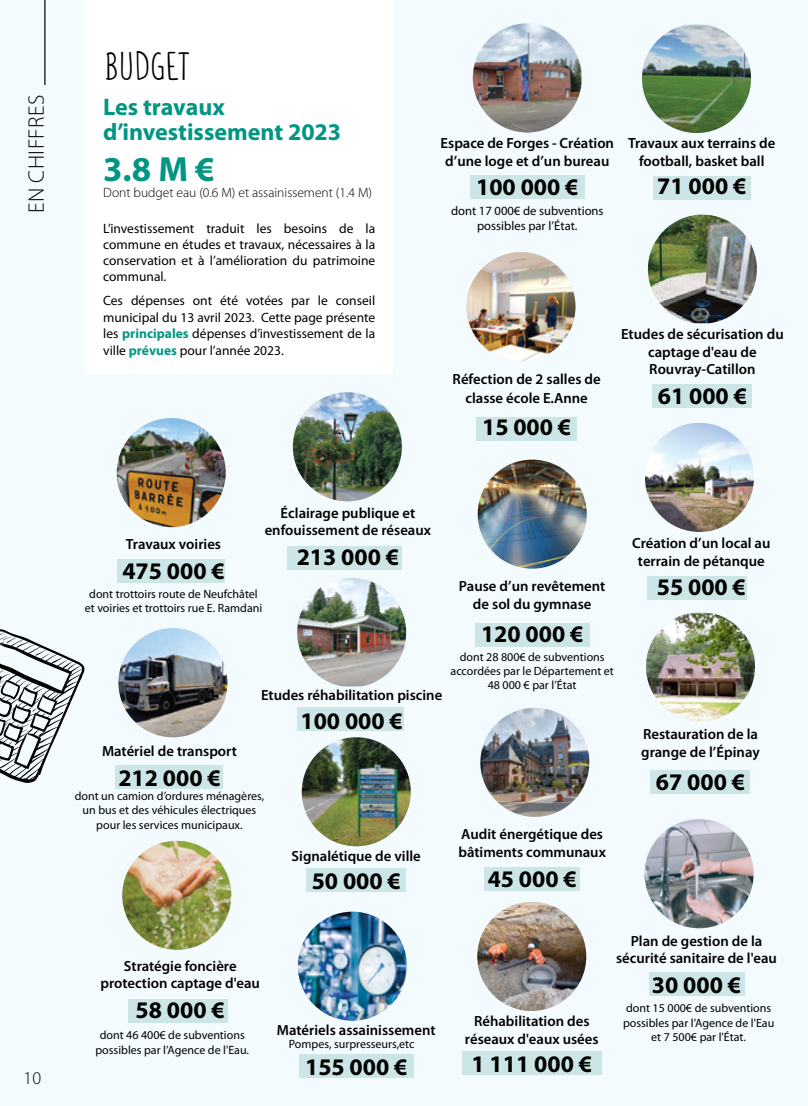
<style>
.page{position:relative;width:808px;height:1106px;background:#f4fbfe}
.page>*{position:absolute;margin:0;border:0;box-sizing:border-box;transform-origin:0 0}
.t1{font:45.9px "Colendra";color:#000}
.t2{font:700 35.1px "Myriad Pro";color:#009683}
.t3{font:700 24px/25.3px "Myriad Pro";color:#009683}
.t4{font:700 23.85px "Myriad Pro";color:#000}
.t5{font:300 22.5px "Myriad Pro";letter-spacing:.02em;color:#000}
.t6{font:300 18px "Myriad Pro";color:#000}
.t7{font:600 14.7px/17.7px "Myriad Pro";color:#000;text-align:center}
.t8{font:13.5px/16.2px "Myriad Pro";color:#000;text-align:justify}
.t9{font:300 13.5px "Myriad Pro";color:#000}
.t10{font:12.6px/15.1px "Myriad Pro";color:#000;text-align:center}
.t11{font:12px/14.4px "Myriad Pro";color:#000;text-align:center}
.s1{font-weight:700;color:#009683}
</style>
<div class="page">
<div style="left:117px;top:559px;width:108px;height:23px;background:#cce5e6"></div>
<div style="left:647px;top:576px;width:99px;height:24px;background:#cce5e6"></div>
<div style="left:462px;top:1051px;width:140px;height:23px;background:#cce5e6"></div>
<div style="left:654px;top:176px;width:97px;height:23px;background:#cce5e6"></div>
<div style="left:470px;top:175px;width:114px;height:24px;background:#cce5e6"></div>
<div style="left:477px;top:417px;width:100px;height:23px;background:#cce5e6"></div>
<div style="left:475px;top:623px;width:114px;height:23px;background:#cce5e6"></div>
<div style="left:484px;top:867px;width:96px;height:24px;background:#cce5e6"></div>
<div style="left:129px;top:999px;width:99px;height:23px;background:#cce5e6"></div>
<div style="left:84px;top:0;width:309px;height:373px;background:#fff"></div>
<div style="left:115px;top:765px;width:107px;height:23px;background:#cce5e6"></div>
<svg style="left:0;top:629px;width:85px;height:154px"></svg>
<img style="left:645px;top:423px;width:109px;height:109px;border-radius:54px">
<img style="left:117px;top:418px;width:109px;height:109px;border-radius:54px">
<div style="left:287px;top:546px;width:115px;height:23px;background:#cce5e6"></div>
<img style="left:293px;top:392px;width:109px;height:109px;border-radius:54px">
<img style="left:122px;top:840px;width:109px;height:109px;border-radius:54px">
<img style="left:466px;top:252px;width:109px;height:109px;border-radius:54px">
<img style="left:478px;top:459px;width:109px;height:109px;border-radius:54px">
<img style="left:480px;top:708px;width:109px;height:108px;border-radius:54px">
<img style="left:473px;top:23px;width:108px;height:109px">
<img style="left:642px;top:26px;width:109px;height:107px">
<div style="left:297px;top:707px;width:107px;height:24px;background:#cce5e6"></div>
<img style="left:297px;top:578px;width:109px;height:108px">
<div style="left:307px;top:868px;width:99px;height:23px;background:#cce5e6"></div>
<img style="left:302px;top:737px;width:109px;height:109px;border-radius:54px">
<div style="left:299px;top:1054px;width:115px;height:23px;background:#cce5e6"></div>
<img style="left:298px;top:911px;width:109px;height:109px;border-radius:54px">
<div style="left:650px;top:770px;width:99px;height:24px;background:#cce5e6"></div>
<img style="left:646px;top:613px;width:109px;height:108px">
<img style="left:118px;top:628px;width:109px;height:109px;border-radius:54px">
<img style="left:477px;top:902px;width:109px;height:109px;border-radius:54px">
<div style="left:653px;top:384px;width:99px;height:24px;background:#cce5e6"></div>
<img style="left:648px;top:215px;width:109px;height:108px">
<hr style="left:44px;top:0;width:1px;height:85px;background:#000">
<div style="left:649px;top:972px;width:95px;height:23px;background:#cce5e6"></div>
<img style="left:644px;top:819px;width:109px;height:109px;border-radius:54px">
<h3 class="t5" style="left:24px;top:213px;width:120px;rotate:-90deg">en chiffres</h3>
<p class="t6" style="left:24px;top:1068px;width:19px">10</p>
<h1 class="t1" style="left:105px;top:37px;width:87px">Budget</h1>
<h3 class="t3" style="left:103px;top:93px;width:240px">Les travaux d’investissement 2023</h3>
<h2 class="t2" style="left:103px;top:146px;width:113px">3.8 M €</h2>
<p class="t9" style="left:103px;top:185px;width:270px">Dont budget eau (0.6 M) et assainissement (1.4 M)</p>
<p class="t8" style="left:103px;top:220px;width:274px">L’investissement traduit les besoins de la commune en études et travaux, nécessaires à la conservation et à l’amélioration du patrimoine communal.</p>
<p class="t8" style="left:103px;top:292px;width:274px">Ces dépenses ont été votées par le conseil municipal du 13 avril 2023. Cette page présente les <span class="s1">principales</span> dépenses d’investissement de la</p>
<p class="t8" style="left:103px;top:342px;width:182px">ville <span class="s1">prévues</span> pour l’année 2023.</p>
<p class="t7" style="left:440px;top:134px;width:175px">Espace de Forges - Création d’une loge et d’un bureau</p>
<h3 class="t4" style="left:476px;top:172px;width:104px">100 000 €</h3>
<p class="t10" style="left:451px;top:203px;width:154px">dont 17 000€ de subventions possibles par l’état.</p>
<p class="t7" style="left:628px;top:134px;width:149px">Travaux aux terrains de football, basket ball</p>
<h3 class="t4" style="left:657px;top:171px;width:91px">71 000 €</h3>
<p class="t7" style="left:453px;top:370px;width:150px;line-height:18.3px">Réfection de 2 salles de classe école E.Anne</p>
<h3 class="t4" style="left:482px;top:412px;width:91px">15 000 €</h3>
<p class="t7" style="left:621px;top:325px;width:164px">Etudes de sécurisation du captage d'eau de<br>Rouvray-Catillon</p>
<h3 class="t4" style="left:658px;top:380px;width:91px">61 000 €</h3>
<p class="t7" style="left:265px;top:503px;width:168px">éclairage publique et enfouissement de réseaux</p>
<h3 class="t4" style="left:297px;top:541px;width:104px">213 000 €</h3>
<p class="t7" style="left:126px;top:535px;width:97px">Travaux voiries</p>
<h3 class="t4" style="left:122px;top:555px;width:104px">475 000 €</h3>
<p class="t11" style="left:85px;top:586px;width:179px">dont trottoirs route de Neufchâtel et voiries et trottoirs rue E. Ramdani</p>
<p class="t7" style="left:261px;top:686px;width:183px">Etudes réhabilitation piscine</p>
<h3 class="t4" style="left:300px;top:705px;width:104px">100 000 €</h3>
<p class="t7" style="left:102px;top:741px;width:137px">Matériel de transport</p>
<h3 class="t4" style="left:118px;top:762px;width:104px">212 000 €</h3>
<p class="t11" style="left:75px;top:788px;width:191px">dont un camion d’ordures ménagères, un bus et des véhicules électriques pour les services municipaux.</p>
<p class="t7" style="left:292px;top:846px;width:131px">Signalétique de ville</p>
<h3 class="t4" style="left:312px;top:865px;width:91px">50 000 €</h3>
<p class="t7" style="left:459px;top:576px;width:148px;line-height:18.3px">Pause d’un revêtement de sol du gymnase</p>
<h3 class="t4" style="left:481px;top:618px;width:104px">120 000 €</h3>
<p class="t11" style="left:450px;top:649px;width:165px">dont 28 800€ de subventions accordées par le Département et<br>48 000 € par l’état</p>
<p class="t7" style="left:458px;top:825px;width:149px;text-align:left">Audit énergétique des bâtiments communaux</p>
<h3 class="t4" style="left:488px;top:863px;width:91px">45 000 €</h3>
<p class="t7" style="left:632px;top:534px;width:140px">Création d’un local au terrain de pétanque</p>
<h3 class="t4" style="left:657px;top:571px;width:91px">55 000 €</h3>
<p class="t7" style="left:641px;top:724px;width:120px;line-height:18.3px;text-align:left">Restauration de la grange de l’épinay</p>
<h3 class="t4" style="left:656px;top:766px;width:91px">67 000 €</h3>
<p class="t7" style="left:100px;top:956px;width:161px">Stratégie foncière protection captage d'eau</p>
<h3 class="t4" style="left:136px;top:994px;width:91px">58 000 €</h3>
<p class="t7" style="left:465px;top:1012px;width:135px">Réhabilitation des réseaux d'eaux usées</p>
<p class="t7" style="left:277px;top:1020px;width:160px">Matériels assainissement</p>
<p class="t11" style="left:95px;top:1027px;width:155px">dont 46 400€ de subventions possibles par l’Agence de l'Eau.</p>
<p class="t11" style="left:289px;top:1037px;width:127px">Pompes, surpresseurs,etc</p>
<h3 class="t4" style="left:305px;top:1050px;width:104px">155 000 €</h3>
<h3 class="t4" style="left:472px;top:1048px;width:122px">1 111 000 €</h3>
<p class="t7" style="left:616px;top:931px;width:162px">Plan de gestion de la sécurité sanitaire de l'eau</p>
<h3 class="t4" style="left:652px;top:969px;width:91px">30 000 €</h3>
<p class="t11" style="left:623px;top:1000px;width:153px">dont 15 000€ de subventions possibles par l’Agence de l'Eau et 7 500€ par l'état.</p>
</div>
